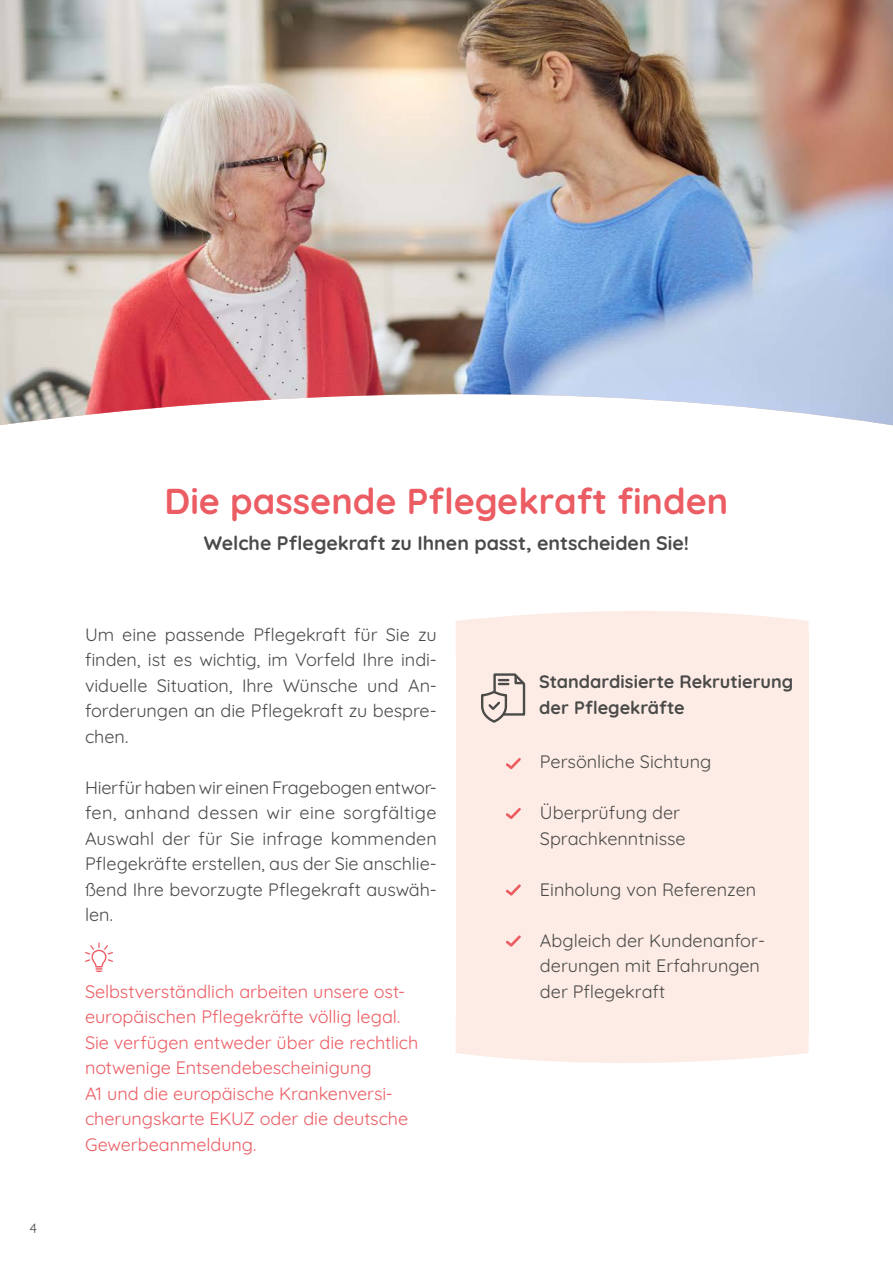
<style>
.page{position:relative;width:893px;height:1263px;background:#fff}
.page>*{position:absolute;margin:0;border:0;box-sizing:border-box;transform-origin:0 0}
.t1{font:700 36px "Quicksand";color:#eb5c63}
.t2{font:700 19.5px "Quicksand";color:#4a4a49}
.t3{font:18px/25.5px "Quicksand";color:#4a4a49;text-align:justify}
.t4{font:18px/25.5px "Quicksand";letter-spacing:-.005em;color:#eb5c63}
.t5{font:700 18px/25.5px "Quicksand";color:#4a4a49}
.t6{font:13.5px "Quicksand";color:#4a4a49}
</style>
<div class="page">
<img style="left:0;top:0;width:893px;height:425px">
<div style="left:456px;top:633px;width:352px;height:402px;background:#fdece5"></div>
<svg style="left:456px;top:1035px;width:352px;height:28px;background:#fdeee7"></svg>
<svg style="left:456px;top:611px;width:352px;height:22px;background:#fdeee8"></svg>
<svg style="left:481px;top:673px;width:45px;height:50px"></svg>
<svg style="left:85px;top:942px;width:28px;height:30px"></svg>
<svg style="left:506px;top:758px;width:15px;height:11px"></svg>
<svg style="left:506px;top:808px;width:15px;height:11px"></svg>
<svg style="left:506px;top:884px;width:15px;height:12px"></svg>
<svg style="left:506px;top:935px;width:15px;height:12px"></svg>
<p class="t6" style="left:30px;top:1218px;width:9px">4</p>
<h1 class="t1" style="left:165px;top:473px;width:565px">Die passende Pflegekraft finden</h1>
<p class="t2" style="left:204px;top:528px;width:487px">Welche Pflegekraft zu Ihnen passt, entscheiden Sie!</p>
<p class="t3" style="left:85px;top:620px;width:353px">Um eine passende Pflegekraft für Sie zu finden, ist es wichtig, im Vorfeld Ihre indi&shy;viduelle Situation, Ihre Wünsche und An&shy;forderungen an die Pflegekraft zu bespre&shy;chen.</p>
<p class="t3" style="left:85px;top:773px;width:353px">Hierfür haben wir einen Fragebogen entwor&shy;fen, anhand dessen wir eine sorgfältige Auswahl der für Sie infrage kommenden Pflegekräfte erstellen, aus der Sie anschlie&shy;ßend Ihre bevorzugte Pflegekraft auswäh&shy;len.</p>
<p class="t4" style="left:85px;top:977px;width:335px">Selbstverständlich arbeiten unsere ost&shy;europäischen Pflegekräfte völlig legal.<br>Sie verfügen entweder über die rechtlich notwenige Entsendebescheinigung<br>A1 und die europäische Krankenversi&shy;cherungskarte EKUZ oder die deutsche Gewerbeanmeldung.</p>
<p class="t5" style="left:539px;top:667px;width:255px">Standardisierte Rekrutierung der Pflegekräfte</p>
<p class="t3" style="left:540px;top:747px;width:173px">Persönliche Sichtung</p>
<p class="t3" style="left:540px;top:798px;width:147px">Überprüfung der<br>Sprachkenntnisse</p>
<p class="t3" style="left:540px;top:875px;width:218px">Einholung von Referenzen</p>
<p class="t3" style="left:540px;top:926px;width:225px;text-align:left">Abgleich der Kundenanfor&shy;derungen mit Erfahrungen der Pflegekraft</p>
</div>
